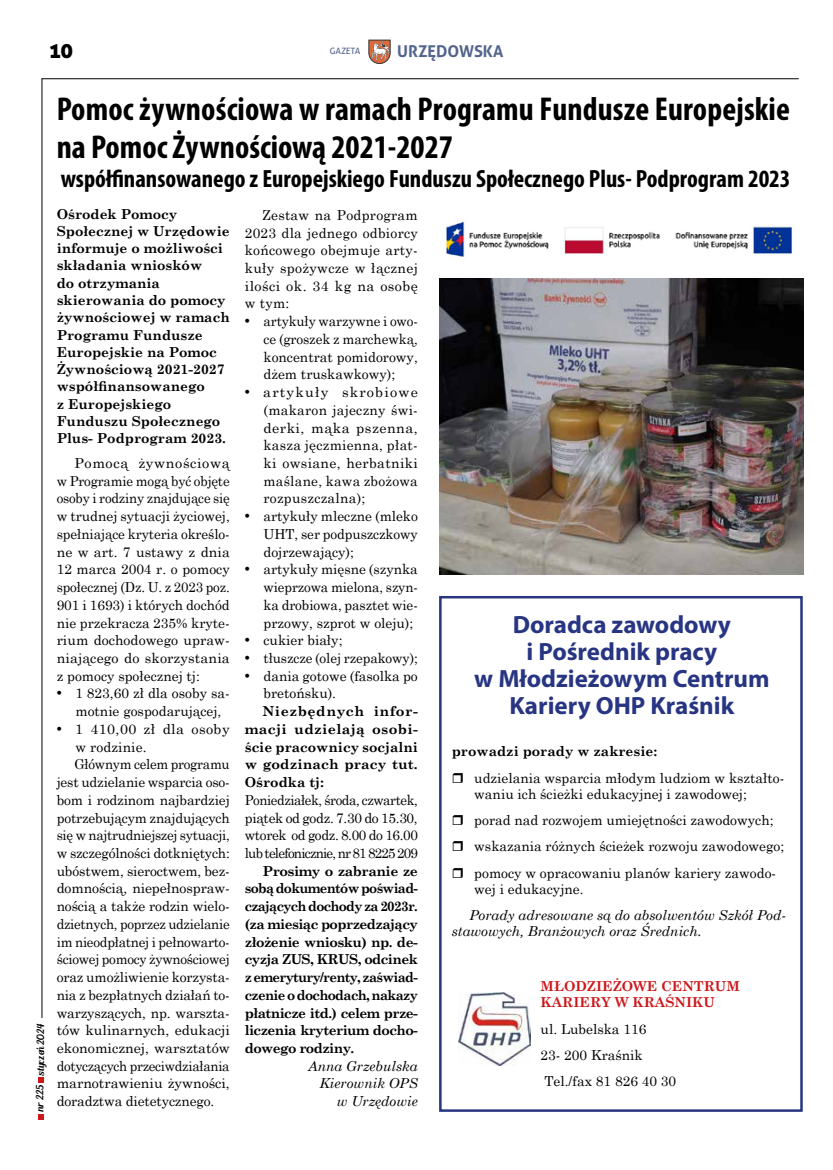
<style>
.page{position:relative;width:833px;height:1170px;background:#fff}
.page>*{position:absolute;margin:0;border:0;box-sizing:border-box;transform-origin:0 0}
.t1{font:700 condensed 33.12px/38.1px "Myriad Pro";letter-spacing:.005em;color:#000}
.t2{font:700 condensed 25px "Myriad Pro";color:#000}
.t3{font:700 25px/27px "Myriad Pro";color:#283583;text-align:center}
.t4{font:21.25px "Aller Display";color:#000}
.t5{font:700 16.25px "Aller";color:#53658d}
.t6{font:13.75px/17.8px "Century Schoolbook";color:#000}
.t7{font:700 13.75px/17.2px "Century Schoolbook";color:#000}
.t8{font:13.75px/17.8px "Century Schoolbook";color:#000;text-align:justify;scale:1.04 1}
.t9{font:13.75px "Century Schoolbook";letter-spacing:-.02em;color:#000}
.t10{font:italic 13.75px/17.8px "Century Schoolbook";color:#000;text-align:right}
.t11{font:13.75px/17.8px "Century Schoolbook";color:#000;text-align:justify;scale:.96 1}
.t12{font:700 13.75px/17.8px "Century Schoolbook";color:#000;text-align:justify;scale:1.04 1}
.t13{font:700 13.75px/16.2px "Century Schoolbook";color:#cd171a}
.t14{font:13.75px "Century Schoolbook";letter-spacing:.03em;color:#000;scale:1.04 1}
.t15{font:10px "Blenda Script";color:#000}
.t16{font:8.75px "Aller";color:#53658d}
</style>
<div class="page">
<svg style="left:369px;top:40px;width:21px;height:24px"></svg>
<hr style="left:42px;top:78px;width:756px;height:1px;background:#000">
<hr style="left:42px;top:78px;width:1px;height:994px;background:#000">
<div style="left:37px;top:1018px;width:9px;height:57px;background:#fff"></div>
<svg style="left:38px;top:1114px;width:5px;height:5px"></svg>
<svg style="left:38px;top:1077px;width:5px;height:5px"></svg>
<img style="left:446px;top:221px;width:347px;height:36px">
<div style="left:439px;top:596px;width:363px;height:515px;border:2px solid #283583"></div>
<img style="left:458px;top:992px;width:72px;height:72px">
<img style="left:439px;top:278px;width:364px;height:297px">
<h3 class="t4" style="left:50px;top:37px;width:25px">10</h3>
<h1 class="t1" style="left:57px;top:89px;width:735px">Pomoc żywnościowa w ramach Programu Fundusze Europejskie na Pomoc Żywnościową 2021-2027</h1>
<h2 class="t2" style="left:61px;top:163px;width:731px">współfinansowanego z Europejskiego Funduszu Społecznego Plus- Podprogram 2023</h2>
<p class="t7" style="left:57px;top:204px;width:175px">Ośrodek Pomocy<br>Społecznej w Urzędowie informuje o możliwości składania wniosków<br>do otrzymania skierowania do pomocy żywnościowej w ramach<br>Programu Fundusze<br>Europejskie na Pomoc<br>Żywnościową 2021-2027 współfinansowanego<br>z Europejskiego<br>Funduszu Społecznego<br>Plus- Podprogram 2023.</p>
<p class="t8" style="left:57px;top:453px;width:168px;text-indent:18px">Pomocą żywnościową w Programie mogą być objęte osoby i rodziny znajdujące się w trudnej sytuacji życiowej, spełniające kryteria określo&shy;ne w art. 7 ustawy z dnia 12 marca 2004 r. o pomocy społecznej (Dz. U. z 2023 poz.<br>901 i 1693) i których dochód nie przekracza 235% kryte&shy;rium dochodowego upraw&shy;niającego do skorzystania z pomocy społecznej tj:</p>
<p class="t6" style="left:75px;top:683px;width:156px;text-indent:-19px">• 1 823,60 zł dla osoby sa&shy;motnie gospodarującej,</p>
<p class="t14" style="left:57px;top:717px;width:168px">• 1 410,00 zł dla osoby</p>
<p class="t6" style="left:75px;top:736px;width:73px">w rodzinie.</p>
<p class="t9" style="left:74px;top:752px;width:157px">Głównym celem programu</p>
<p class="t6" style="left:57px;top:772px;width:175px">jest udzielanie wsparcia oso-</p>
<p class="t6" style="left:57px;top:789px;width:174px">bom i rodzinom najbardziej</p>
<p class="t6" style="left:57px;top:807px;width:174px">potrzebującym znajdujących</p>
<p class="t9" style="left:57px;top:823px;width:174px">się w najtrudniejszej sytuacji,</p>
<p class="t6" style="left:57px;top:842px;width:175px">w szczególności dotkniętych:</p>
<p class="t6" style="left:57px;top:860px;width:175px">ubóstwem, sieroctwem, bez-</p>
<p class="t6" style="left:57px;top:878px;width:175px">domnością, niepełnospraw-</p>
<p class="t6" style="left:57px;top:896px;width:175px">nością a także rodzin wielo-</p>
<p class="t9" style="left:57px;top:912px;width:174px">dzietnych, poprzez udzielanie</p>
<p class="t9" style="left:57px;top:930px;width:174px">im nieodpłatnej i pełnowarto-</p>
<p class="t9" style="left:57px;top:947px;width:174px">ściowej pomocy żywnościowej</p>
<p class="t6" style="left:57px;top:966px;width:175px">oraz umożliwienie korzysta-</p>
<p class="t6" style="left:57px;top:984px;width:174px">nia z bezpłatnych działań to-</p>
<p class="t6" style="left:57px;top:1002px;width:175px">warzyszących, np. warszta-</p>
<p class="t6" style="left:57px;top:1020px;width:175px">tów kulinarnych, edukacji</p>
<p class="t6" style="left:57px;top:1037px;width:175px">ekonomicznej, warsztatów</p>
<p class="t9" style="left:57px;top:1054px;width:174px">dotyczących przeciwdziałania</p>
<p class="t6" style="left:57px;top:1073px;width:175px">marnotrawieniu żywności,</p>
<p class="t6" style="left:57px;top:1090px;width:159px">doradztwa dietetycznego.</p>
<p class="t16" style="left:330px;top:46px;width:32px">GAZETA</p>
<p class="t5" style="left:397px;top:41px;width:108px">URZĘDOWSKA</p>
<p class="t6" style="left:245px;top:205px;width:175px;text-align:justify;text-indent:18px">Zestaw na Podprogram 2023 dla jednego odbiorcy końcowego obejmuje arty&shy;kuły spożywcze w łącznej ilości ok. 34 kg na osobę w tym:</p>
<p class="t6" style="left:263px;top:311px;width:156px;text-align:justify;text-indent:-19px">• artykuły warzywne i owo&shy;ce (groszek z marchewką, koncentrat pomidorowy, dżem truskawkowy);</p>
<p class="t8" style="left:263px;top:382px;width:150px;text-indent:-19px">• artykuły skrobiowe (makaron jajeczny świ&shy;derki, mąka pszenna, kasza jęczmienna, płat&shy;ki owsiane, herbatniki maślane, kawa zbożowa rozpuszczalna);</p>
<p class="t6" style="left:263px;top:506px;width:156px;text-align:justify;text-indent:-19px">• artykuły mleczne (mleko UHT, ser podpuszczkowy dojrzewający);</p>
<p class="t6" style="left:263px;top:559px;width:156px;text-align:justify;text-indent:-19px">• artykuły mięsne (szynka wieprzowa mielona, szyn&shy;ka drobiowa, pasztet wie&shy;przowy, szprot w oleju);</p>
<p class="t6" style="left:245px;top:630px;width:99px">• cukier biały;</p>
<p class="t6" style="left:245px;top:648px;width:175px">• tłuszcze (olej rzepakowy);</p>
<p class="t6" style="left:263px;top:665px;width:156px;text-indent:-19px">• dania gotowe (fasolka po bretońsku).</p>
<p class="t12" style="left:245px;top:701px;width:168px;text-indent:18px">Niezbędnych infor&shy;macji udzielają osobi&shy;ście pracownicy socjalni w godzinach pracy tut.<br>Ośrodka tj:</p>
<p class="t11" style="left:245px;top:789px;width:182px">Poniedziałek, środa, czwartek, piątek od godz. 7.30 do 15.30, wtorek od godz. 8.00 do 16.00 lub telefonicznie, nr 81 8225 209</p>
<p class="t7" style="left:245px;top:861px;width:175px;line-height:17.8px;text-align:justify;text-indent:18px">Prosimy o zabranie ze sobą dokumentów poświad&shy;czających dochody za 2023r. (za miesiąc poprzedzający złożenie wniosku) np. de&shy;cyzja ZUS, KRUS, odcinek z emerytury/renty, zaświad&shy;czenie o dochodach, nakazy płatnicze itd.) celem prze&shy;liczenia kryterium docho&shy;dowego rodziny.</p>
<p class="t10" style="left:308px;top:1056px;width:111px">Anna Grzebulska<br>Kierownik OPS w Urzędowie</p>
<h2 class="t3" style="left:474px;top:610px;width:297px">Doradca zawodowy<br>i Pośrednik pracy<br>w Młodzieżowym Centrum<br>Kariery OHP Kraśnik</h2>
<p class="t7" style="left:452px;top:742px;width:207px">prowadzi porady w zakresie:</p>
<p class="t6" style="left:474px;top:768px;width:311px;line-height:16.2px">udzielania wsparcia młodym ludziom w kształto&shy;waniu ich ścieżki edukacyjnej i zawodowej;</p>
<p class="t6" style="left:474px;top:805px;width:311px;line-height:26.2px">porad nad rozwojem umiejętności zawodowych; wskazania różnych ścieżek rozwoju zawodowego; pomocy w opracowaniu planów kariery zawodo-</p>
<p class="t6" style="left:474px;top:878px;width:111px">wej i edukacyjne.</p>
<p class="t10" style="left:452px;top:906px;width:336px;line-height:16.2px;text-align:left;text-indent:18px">Porady adresowane są do absolwentów Szkół Pod&shy;stawowych, Branżowych oraz Średnich.</p>
<p class="t13" style="left:540px;top:977px;width:201px">MŁODZIEŻOWE CENTRUM<br>KARIERY W KRAŚNIKU</p>
<p class="t6" style="left:540px;top:1014px;width:137px;line-height:26.2px">ul. Lubelska 116<br>23- 200 Kraśnik<br>Tel./fax 81 826 40 30</p>
<p class="t15" style="left:34px;top:1112px;width:90px;rotate:-90deg">nr 225 styczeń 2024</p>
</div>
